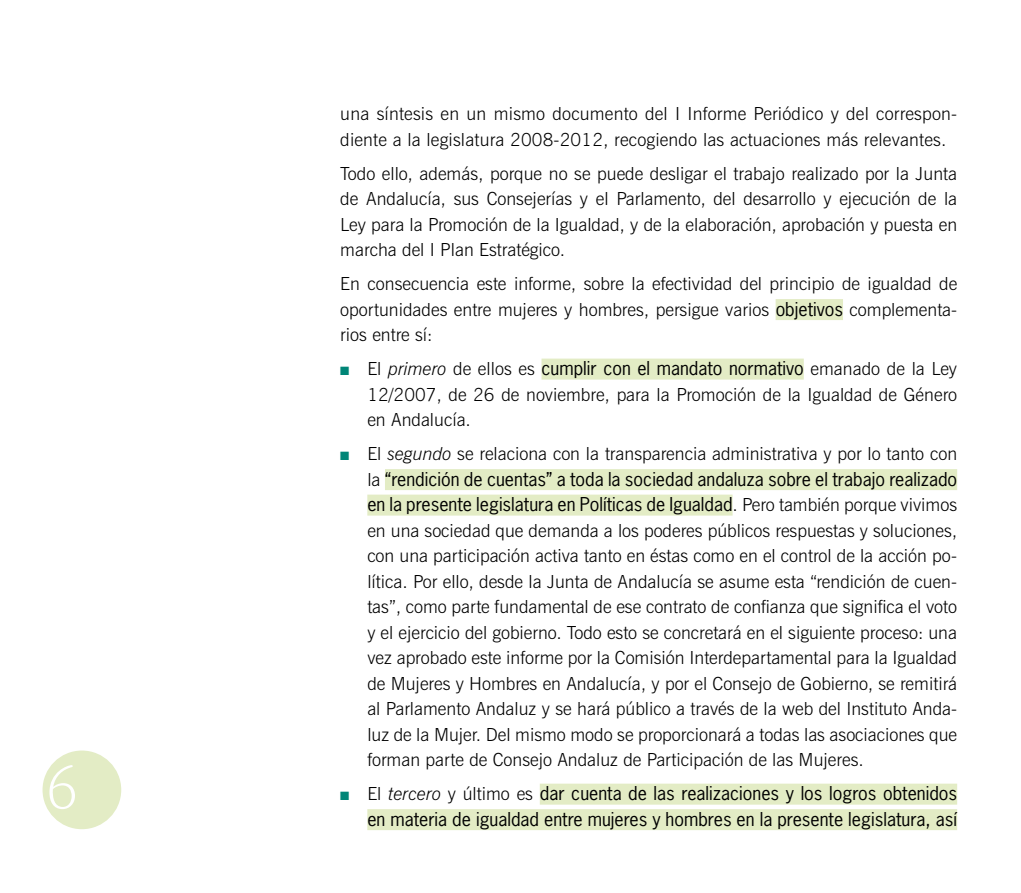
<style>
.page{position:relative;width:1021px;height:893px;background:#fff}
.page>*{position:absolute;margin:0;border:0;box-sizing:border-box;transform-origin:0 0}
.t1{font:300 60px "Sari";color:#fff}
.t2{font:300 18px/25.5px "News Gothic BT";color:#000;text-align:justify}
.t3{font:18px/25.5px "News Gothic Std";color:#000}
.s1{font-family:"News Gothic Std";font-weight:400}
.s2{color:#008577}
.s3{font-family:"News Gothic BT";font-weight:300}
.s4{font-family:"News Gothic BT";font-weight:300;font-style:italic}
.s5{font-style:italic}
</style>
<div class="page">
<div style="left:43px;top:750px;width:78px;height:79px;background:#e3ecc5;border-radius:50%"></div>
<div style="left:775px;top:299px;width:68px;height:21px;background:#e3ecc5"></div>
<div style="left:541px;top:359px;width:262px;height:21px;background:#e3ecc5"></div>
<div style="left:385px;top:469px;width:572px;height:21px;background:#e3ecc5"></div>
<div style="left:367px;top:495px;width:365px;height:21px;background:#e3ecc5"></div>
<div style="left:540px;top:784px;width:417px;height:21px;background:#e3ecc5"></div>
<div style="left:367px;top:809px;width:590px;height:21px;background:#e3ecc5"></div>
<h1 class="t1" style="left:45px;top:753px;width:35px">6</h1>
<p class="t2" style="left:340px;top:101px;width:618px">una síntesis en un mismo documento del I Informe Periódico y del correspon&shy;diente a la legislatura 2008-2012, recogiendo las actuaciones más relevantes.</p>
<p class="t2" style="left:340px;top:160px;width:618px">Todo ello, además, porque no se puede desligar el trabajo realizado por la Junta de Andalucía, sus Consejerías y el Parlamento, del desarrollo y ejecución de la Ley para la Promoción de la Igualdad, y de la elaboración, aprobación y puesta en marcha del I Plan Estratégico.</p>
<p class="t2" style="left:340px;top:271px;width:618px">En consecuencia este informe, sobre la efectividad del principio de igualdad de oportunidades entre mujeres y hombres, persigue varios <span class="s1">objetivos</span> complementa&shy;rios entre sí:</p>
<p class="t3" style="left:340px;top:355px;width:618px"><span class="s2">■</span> <span class="s3">El</span> <span class="s4">primero</span> <span class="s3">de ellos es</span> cumplir con el mandato normativo <span class="s3">emanado de la Ley</span></p>
<p class="t2" style="left:367px;top:381px;width:591px">12/2007, de 26 de noviembre, para la Promoción de la Igualdad de Género en Andalucía.</p>
<p class="t2" style="left:340px;top:441px;width:618px"><span class="s2">■</span> El <span class="s5">segundo</span> se relaciona con la transparencia administrativa y por lo tanto con</p>
<p class="t3" style="left:367px;top:466px;width:591px"><span class="s3">la</span> “rendición de cuentas” a toda la sociedad andaluza sobre el trabajo realizado en la presente legislatura en Políticas de Igualdad<span class="s3">. Pero también porque vivimos</span></p>
<p class="t2" style="left:367px;top:517px;width:591px">en una sociedad que demanda a los poderes públicos respuestas y soluciones, con una participación activa tanto en éstas como en el control de la acción po&shy;lítica. Por ello, desde la Junta de Andalucía se asume esta “rendición de cuen&shy;tas”, como parte fundamental de ese contrato de confianza que significa el voto y el ejercicio del gobierno. Todo esto se concretará en el siguiente proceso: una vez aprobado este informe por la Comisión Interdepartamental para la Igualdad de Mujeres y Hombres en Andalucía, y por el Consejo de Gobierno, se remitirá al Parlamento Andaluz y se hará público a través de la web del Instituto Anda&shy;luz de la Mujer. Del mismo modo se proporcionará a todas las asociaciones que forman parte de Consejo Andaluz de Participación de las Mujeres.</p>
<p class="t3" style="left:340px;top:780px;width:618px;text-align:right"><span class="s2">■</span> <span class="s3">El</span> <span class="s4">tercero</span> <span class="s3">y último es</span> dar cuenta de las realizaciones y los logros obtenidos en materia de igualdad entre mujeres y hombres en la presente legislatura, así</p>
</div>
